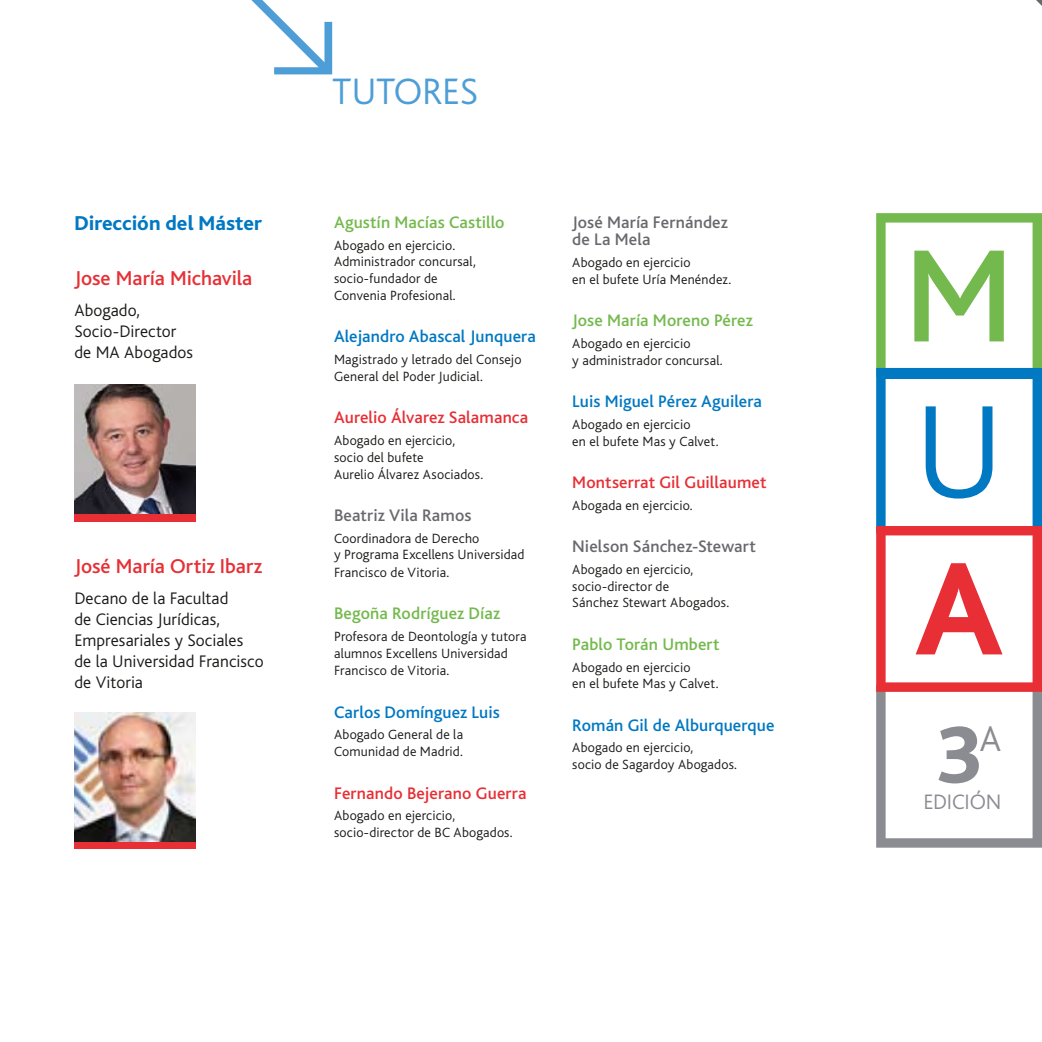
<style>
.page{position:relative;width:1042px;height:1042px;background:#fff}
.page>*{position:absolute;margin:0;border:0;box-sizing:border-box;transform-origin:0 0}
.t1{font:800 84.52px "Bliss";color:#8b8c92}
.t2{font:300 38.5px "Bliss";letter-spacing:-.01em;color:#4d9ed7}
.t3{font:300 37.45px "Bliss";color:#8b8c92}
.t4{font:300 21.88px "Bliss";letter-spacing:-.005em;color:#8b8c92}
.t5{font:500 21px "Bliss";color:#e72f35}
.t6{font:800 21px "Bliss";color:#0078c2}
.t7{font:300 17.5px/21px "Bliss";letter-spacing:.005em;color:#1a1a18}
.t8{font:500 17.5px "Bliss";letter-spacing:.005em;color:#0078c2}
.t9{font:500 17.5px "Bliss";letter-spacing:.005em;color:#74b94d}
.t10{font:500 17.5px "Bliss";letter-spacing:.005em;color:#e72f35}
.t11{font:500 17.5px/17.5px "Bliss";letter-spacing:.01em;color:#6a686d}
.t12{font:300 14px/16.8px "Bliss";letter-spacing:.01em;color:#1a1a18}
</style>
<div class="page">
<svg style="left:1036px;top:0;width:6px;height:6px"></svg>
<svg style="left:251px;top:0;width:81px;height:74px"></svg>
<img style="left:74px;top:384px;width:122px;height:130px">
<div style="left:74px;top:514px;width:122px;height:7px;background:#e72f35"></div>
<img style="left:74px;top:712px;width:122px;height:130px">
<div style="left:74px;top:842px;width:122px;height:6px;background:#e72f35"></div>
<svg style="left:876px;top:213px;width:166px;height:634px"></svg>
<h3 class="t6" style="left:74px;top:213px;width:189px">Dirección del Máster</h3>
<h3 class="t5" style="left:74px;top:267px;width:179px">Jose María Michavila</h3>
<p class="t7" style="left:74px;top:300px;width:120px">Abogado,<br>Socio-Director de MA Abogados</p>
<h3 class="t5" style="left:74px;top:555px;width:189px">José María Ortiz Ibarz</h3>
<p class="t7" style="left:74px;top:587px;width:191px">Decano de la Facultad<br>de Ciencias Jurídicas,<br>Empresariales y Sociales de la Universidad Francisco de Vitoria</p>
<h2 class="t2" style="left:332px;top:71px;width:147px">TUTORES</h2>
<p class="t9" style="left:334px;top:213px;width:172px">Agustín Macías Castillo</p>
<p class="t12" style="left:334px;top:237px;width:143px">Abogado en ejercicio.<br>Administrador concursal, socio-fundador de<br>Convenia Profesional.</p>
<p class="t8" style="left:334px;top:327px;width:203px">Alejandro Abascal Junquera</p>
<p class="t12" style="left:334px;top:351px;width:189px">Magistrado y letrado del Consejo<br>General del Poder Judicial.</p>
<p class="t10" style="left:334px;top:408px;width:196px">Aurelio Álvarez Salamanca</p>
<p class="t12" style="left:334px;top:432px;width:151px">Abogado en ejercicio, socio del bufete<br>Aurelio Álvarez Asociados.</p>
<p class="t11" style="left:334px;top:507px;width:139px">Beatriz Vila Ramos</p>
<p class="t12" style="left:334px;top:530px;width:192px">Coordinadora de Derecho<br>y Programa Excellens Universidad<br>Francisco de Vitoria.</p>
<p class="t9" style="left:334px;top:604px;width:168px">Begoña Rodríguez Díaz</p>
<p class="t12" style="left:334px;top:628px;width:194px">Profesora de Deontología y tutora alumnos Excellens Universidad<br>Francisco de Vitoria.</p>
<p class="t8" style="left:334px;top:703px;width:167px">Carlos Domínguez Luis</p>
<p class="t12" style="left:334px;top:727px;width:131px">Abogado General de la<br>Comunidad de Madrid.</p>
<p class="t10" style="left:334px;top:784px;width:194px">Fernando Bejerano Guerra</p>
<p class="t12" style="left:334px;top:807px;width:180px">Abogado en ejercicio, socio-director de BC Abogados.</p>
<p class="t11" style="left:572px;top:214px;width:157px">José María Fernández de La Mela</p>
<p class="t12" style="left:572px;top:254px;width:161px">Abogado en ejercicio<br>en el bufete Uría Menéndez.</p>
<p class="t9" style="left:572px;top:311px;width:182px">Jose María Moreno Pérez</p>
<p class="t12" style="left:572px;top:335px;width:152px">Abogado en ejercicio<br>y administrador concursal.</p>
<p class="t8" style="left:572px;top:392px;width:191px">Luis Miguel Pérez Aguilera</p>
<p class="t12" style="left:572px;top:416px;width:148px">Abogado en ejercicio<br>en el bufete Mas y Calvet.</p>
<p class="t10" style="left:572px;top:473px;width:196px">Montserrat Gil Guillaumet</p>
<p class="t12" style="left:572px;top:497px;width:122px">Abogada en ejercicio.</p>
<p class="t11" style="left:572px;top:538px;width:185px">Nielson Sánchez-Stewart</p>
<p class="t12" style="left:572px;top:561px;width:158px">Abogado en ejercicio, socio-director de<br>Sánchez Stewart Abogados.</p>
<p class="t9" style="left:572px;top:635px;width:149px">Pablo Torán Umbert</p>
<p class="t12" style="left:572px;top:659px;width:148px">Abogado en ejercicio<br>en el bufete Mas y Calvet.</p>
<p class="t8" style="left:572px;top:716px;width:204px">Román Gil de Alburquerque</p>
<p class="t12" style="left:572px;top:740px;width:166px">Abogado en ejercicio,<br>socio de Sagardoy Abogados.</p>
<h1 class="t1" style="left:935px;top:711px;width:48px">3</h1>
<h3 class="t3" style="left:979px;top:719px;width:23px">A</h3>
<h3 class="t4" style="left:923px;top:790px;width:80px">EDICIÓN</h3>
</div>
